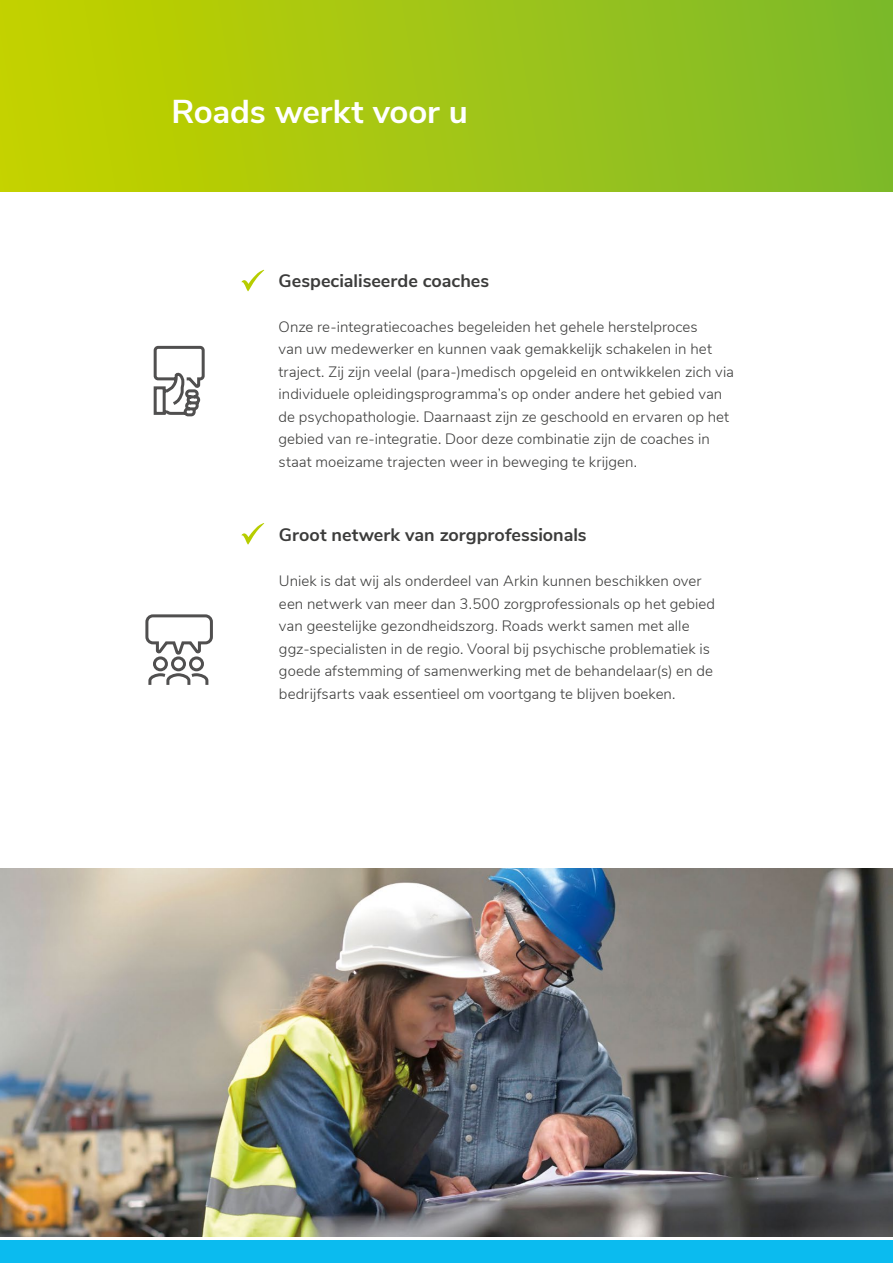
<style>
.page{position:relative;width:893px;height:1263px;background:#fff}
.page>*{position:absolute;margin:0;border:0;box-sizing:border-box;transform-origin:0 0}
.t1{font:700 33px "Nunito Sans";letter-spacing:-.005em;color:#fff}
.t2{font:700 18px "Nunito Sans";color:#3c3c3b}
.t3{font:300 15px/22.5px "Nunito Sans";letter-spacing:.005em;color:#3c3c3b}
</style>
<div class="page">
<div style="left:0;top:0;width:893px;height:191px;background:linear-gradient(to right,#c5d200,#7db92d)"></div>
<div style="left:0;top:1240px;width:893px;height:23px;background:#0bbbef"></div>
<svg style="left:242px;top:270px;width:22px;height:21px"></svg>
<svg style="left:242px;top:523px;width:22px;height:21px"></svg>
<img style="left:0;top:868px;width:893px;height:368px">
<svg style="left:153px;top:345px;width:52px;height:72px"></svg>
<svg style="left:145px;top:614px;width:68px;height:71px"></svg>
<h1 class="t1" style="left:171px;top:87px;width:298px">Roads werkt voor u</h1>
<p class="t2" style="left:279px;top:268px;width:212px">Gespecialiseerde coaches</p>
<p class="t3" style="left:279px;top:315px;width:457px">Onze re-integratiecoaches begeleiden het gehele herstelproces<br>van uw medewerker en kunnen vaak gemakkelijk schakelen in het traject. Zij zijn veelal (para-)medisch opgeleid en ontwikkelen zich via individuele opleidingsprogramma’s op onder andere het gebied van de psychopathologie. Daarnaast zijn ze geschoold en ervaren op het gebied van re-integratie. Door deze combinatie zijn de coaches in staat moeizame trajecten weer in beweging te krijgen.</p>
<p class="t2" style="left:279px;top:522px;width:309px">Groot netwerk van zorgprofessionals</p>
<p class="t3" style="left:279px;top:569px;width:438px">Uniek is dat wij als onderdeel van Arkin kunnen beschikken over een netwerk van meer dan 3.500 zorgprofessionals op het gebied van geestelijke gezondheidszorg. Roads werkt samen met alle ggz-specialisten in de regio. Vooral bij psychische problematiek is goede afstemming of samenwerking met de behandelaar(s) en de bedrijfsarts vaak essentieel om voortgang te blijven boeken.</p>
</div>
